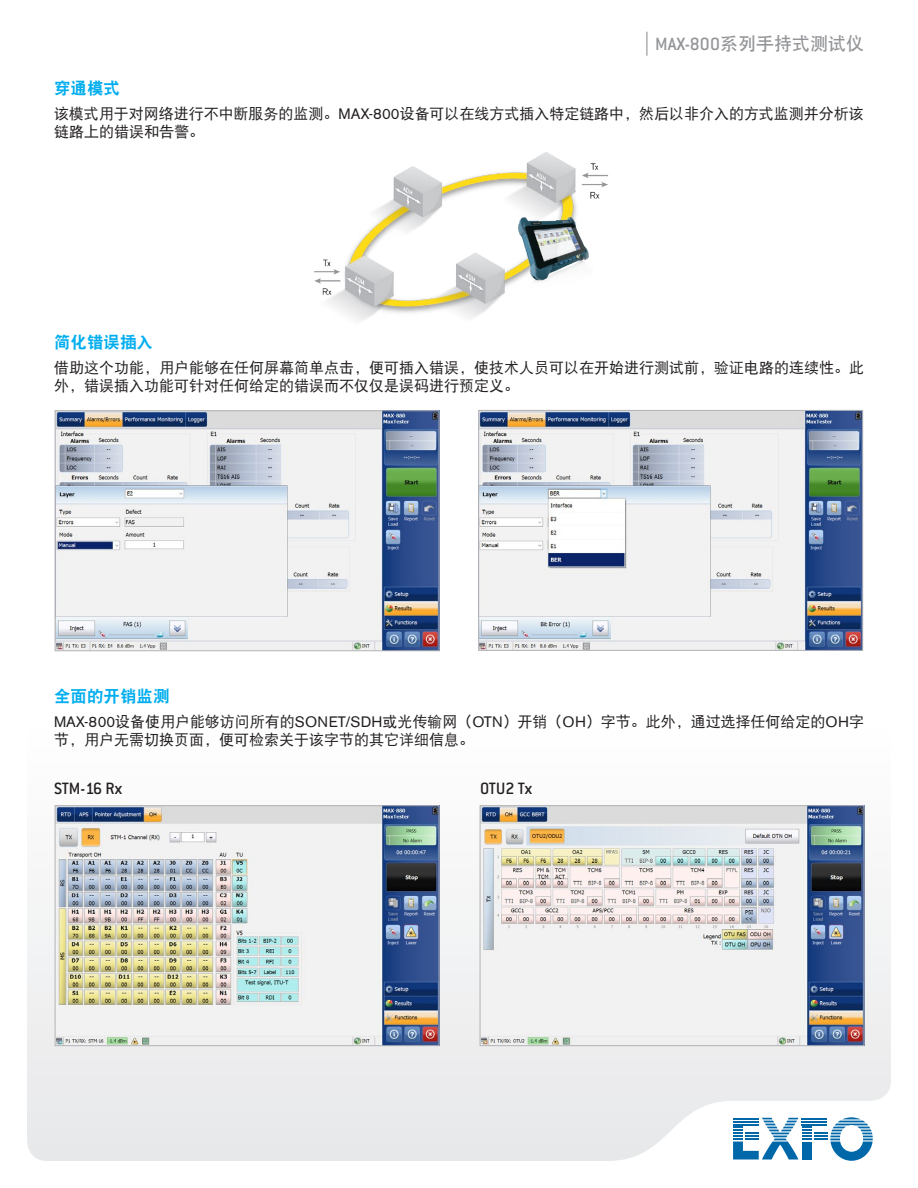
<style>
.page{position:relative;width:918px;height:1188px;background:#fff}
.page>*{position:absolute;margin:0;border:0;box-sizing:border-box;transform-origin:0 0}
.t1{font:18px "DF Hei W7";color:#939598}
.t2{font:500 18px "Conduit ITC";color:#231f20}
.t3{font:16.5px "DF Hei W9";color:#00aeef}
.t4{font:15px/18px "DF Hei W5";color:#231f20}
.s1{font-family:"Conduit ITC";font-weight:500;font-size:19.5px}
.s2{font-family:"Akzidenz Grotesk BE"}
</style>
<div class="page">
<svg style="left:27px;top:805px;width:864px;height:356px"></svg>
<svg style="left:733px;top:1117px;width:140px;height:44px"></svg>
<svg style="left:646px;top:32px;width:1px;height:24px"></svg>
<img style="left:314px;top:152px;width:294px;height:169px">
<img style="left:482px;top:807px;width:380px;height:237px">
<div style="left:480px;top:805px;width:384px;height:241px;border:1px solid #b2b3b7"></div>
<img style="left:57px;top:807px;width:380px;height:237px">
<div style="left:55px;top:805px;width:384px;height:241px;border:1px solid #b2b3b7"></div>
<img style="left:57px;top:412px;width:380px;height:237px">
<div style="left:55px;top:410px;width:384px;height:241px;border:1px solid #b2b3b7"></div>
<img style="left:480px;top:412px;width:381px;height:237px">
<div style="left:478px;top:410px;width:385px;height:241px;border:1px solid #b2b3b7"></div>
<p class="t1" style="left:655px;top:34px;width:210px"><span class="s1">MAX-800</span>系列手持式测试仪</p>
<p class="t3" style="left:54px;top:79px;width:67px">穿通模式</p>
<p class="t4" style="left:54px;top:104px;width:811px">该模式用于对网络进行不中断服务的监测。<span class="s2">MAX-800</span>设备可以在线方式插入特定链路中，然后以非介入的方式监测并分析该链路上的错误和告警。</p>
<p class="t3" style="left:54px;top:334px;width:100px">简化错误插入</p>
<p class="t4" style="left:54px;top:359px;width:811px">借助这个功能，用户能够在任何屏幕简单点击，便可插入错误，使技术人员可以在开始进行测试前，验证电路的连续性。此外，错误插入功能可针对任何给定的错误而不仅仅是误码进行预定义。</p>
<p class="t3" style="left:54px;top:687px;width:117px">全面的开销监测</p>
<p class="t4" style="left:54px;top:712px;width:811px"><span class="s2">MAX-800</span>设备使用户能够访问所有的<span class="s2">SONET/SDH</span>或光传输网（<span class="s2">OTN</span>）开销（<span class="s2">OH</span>）字节。此外，通过选择任何给定的<span class="s2">OH</span>字节，用户无需切换页面，便可检索关于该字节的其它详细信息。</p>
<p class="t2" style="left:54px;top:778px;width:70px">STM-16 Rx</p>
<p class="t2" style="left:480px;top:778px;width:54px">OTU2 Tx</p>
</div>
